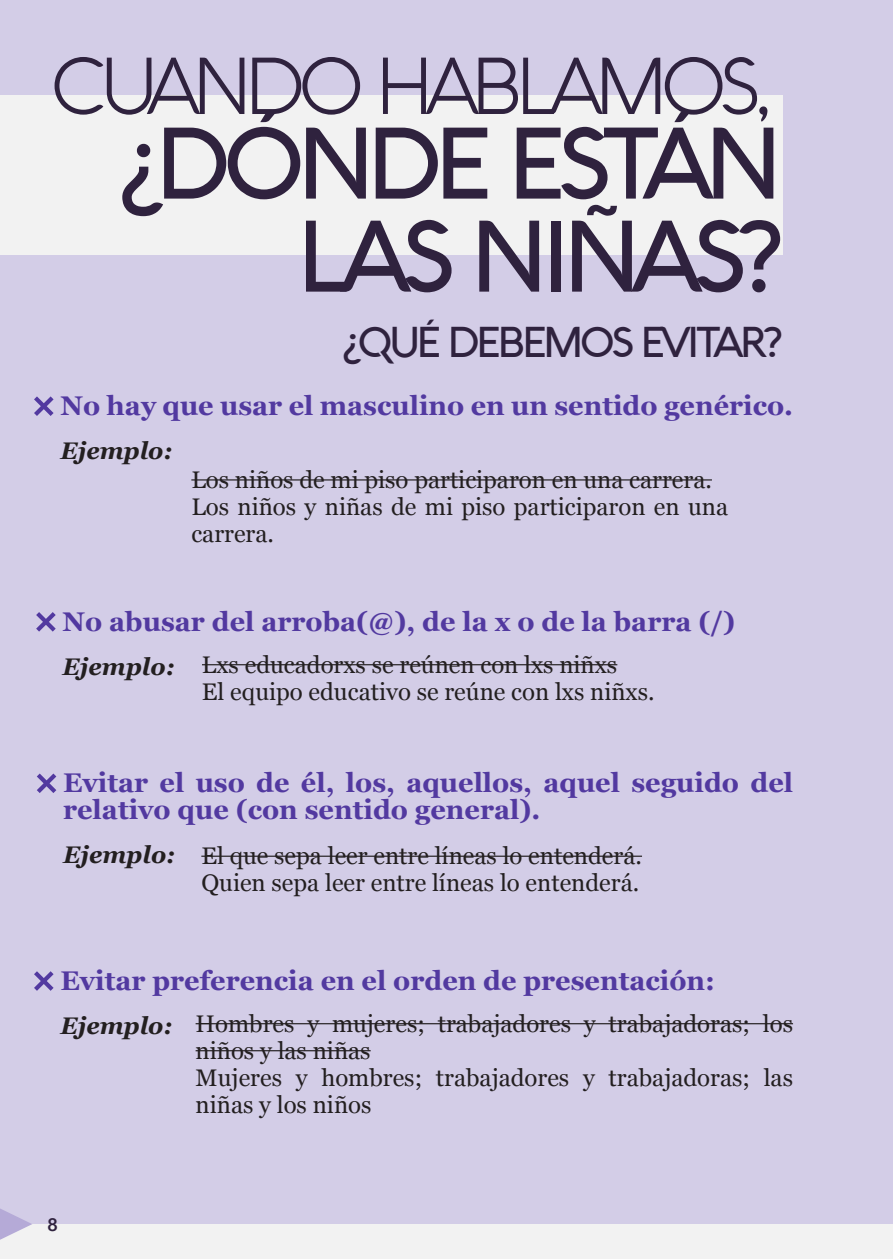
<style>
.page{position:relative;width:893px;height:1259px;background:#d3cde7}
.page>*{position:absolute;margin:0;border:0;box-sizing:border-box;transform-origin:0 0}
.t1{font:500 99px/93px "Aquawax";letter-spacing:-.075em;color:#2f223e;text-align:right}
.t2{font:300 78.6px "Aquawax";letter-spacing:-.075em;color:#2f223e}
.t3{font:500 42px "Aquawax";letter-spacing:-.075em;color:#2f223e}
.Estilo_de_párrafo_1{font:700 27px/27px "Georgia";color:#5239a0}
.Estilo_de_párrafo_1-2{font:24px/27px "Georgia";color:#231f20}
.Estilo_de_párrafo_1-3{font:italic 700 24px "Georgia";color:#231f20}
.t4{font:600 18px "Avenir Next";color:#2f223e}
</style>
<div class="page">
<div style="left:0;top:1224px;width:893px;height:35px;background:#f2f2f2"></div>
<svg style="left:0;top:1208px;width:32px;height:32px"></svg>
<div style="left:0;top:95px;width:782px;height:159px;background:#f2f2f2"></div>
<hr style="left:191px;top:479px;width:521px;height:1px;background:#231f20">
<hr style="left:202px;top:664px;width:415px;height:1px;background:#231f20">
<hr style="left:201px;top:855px;width:441px;height:2px;background:#231f20">
<hr style="left:196px;top:1023px;width:597px;height:1px;background:#231f20">
<hr style="left:196px;top:1050px;width:175px;height:1px;background:#231f20">
<svg style="left:34px;top:396px;width:20px;height:20px"></svg>
<svg style="left:36px;top:612px;width:20px;height:20px"></svg>
<svg style="left:37px;top:773px;width:20px;height:20px"></svg>
<svg style="left:34px;top:971px;width:20px;height:20px"></svg>
<p class="t2" style="left:51px;top:40px;width:721px">CUANDO HABLAMOS,</p>
<p class="t1" style="left:121px;top:117px;width:662px">¿DÓNDE ESTÁN<br>LAS NIÑAS?</p>
<p class="t3" style="left:343px;top:317px;width:440px">¿QUÉ DEBEMOS EVITAR?</p>
<p class="Estilo_de_párrafo_1" style="left:60px;top:391px;width:734px">No hay que usar el masculino en un sentido genérico.</p>
<p class="Estilo_de_párrafo_1-3" style="left:60px;top:433px;width:113px">Ejemplo:</p>
<p class="Estilo_de_párrafo_1-2" style="left:191px;top:465px;width:522px">Los niños de mi piso participaron en una carrera.</p>
<p class="Estilo_de_párrafo_1-2" style="left:191px;top:492px;width:538px">Los niños y niñas de mi piso participaron en una carrera.</p>
<p class="Estilo_de_párrafo_1" style="left:63px;top:606px;width:674px">No abusar del arroba(@), de la x o de la barra (/)</p>
<p class="Estilo_de_párrafo_1-3" style="left:63px;top:648px;width:113px">Ejemplo:</p>
<p class="Estilo_de_párrafo_1-2" style="left:202px;top:650px;width:417px">Lxs educadorxs se reúnen con lxs niñxs</p>
<p class="Estilo_de_párrafo_1-2" style="left:202px;top:677px;width:454px">El equipo educativo se reúne con lxs niñxs.</p>
<p class="Estilo_de_párrafo_1" style="left:63px;top:768px;width:731px">Evitar el uso de él, los, aquellos, aquel seguido del relativo que (con sentido general).</p>
<p class="Estilo_de_párrafo_1-3" style="left:63px;top:837px;width:113px">Ejemplo:</p>
<p class="Estilo_de_párrafo_1-2" style="left:201px;top:841px;width:442px">El que sepa leer entre líneas lo entenderá.</p>
<p class="Estilo_de_párrafo_1-2" style="left:201px;top:868px;width:439px">Quien sepa leer entre líneas lo entenderá.</p>
<p class="Estilo_de_párrafo_1" style="left:60px;top:965px;width:656px">Evitar preferencia en el orden de presentación:</p>
<p class="Estilo_de_párrafo_1-3" style="left:60px;top:1007px;width:113px">Ejemplo:</p>
<p class="Estilo_de_párrafo_1-2" style="left:196px;top:1009px;width:599px">Hombres y mujeres; trabajadores y trabajadoras; los niños y las niñas</p>
<p class="Estilo_de_párrafo_1-2" style="left:196px;top:1063px;width:599px">Mujeres y hombres; trabajadores y trabajadoras; las niñas y los niños</p>
<p class="t4" style="left:47px;top:1209px;width:12px">8</p>
</div>
